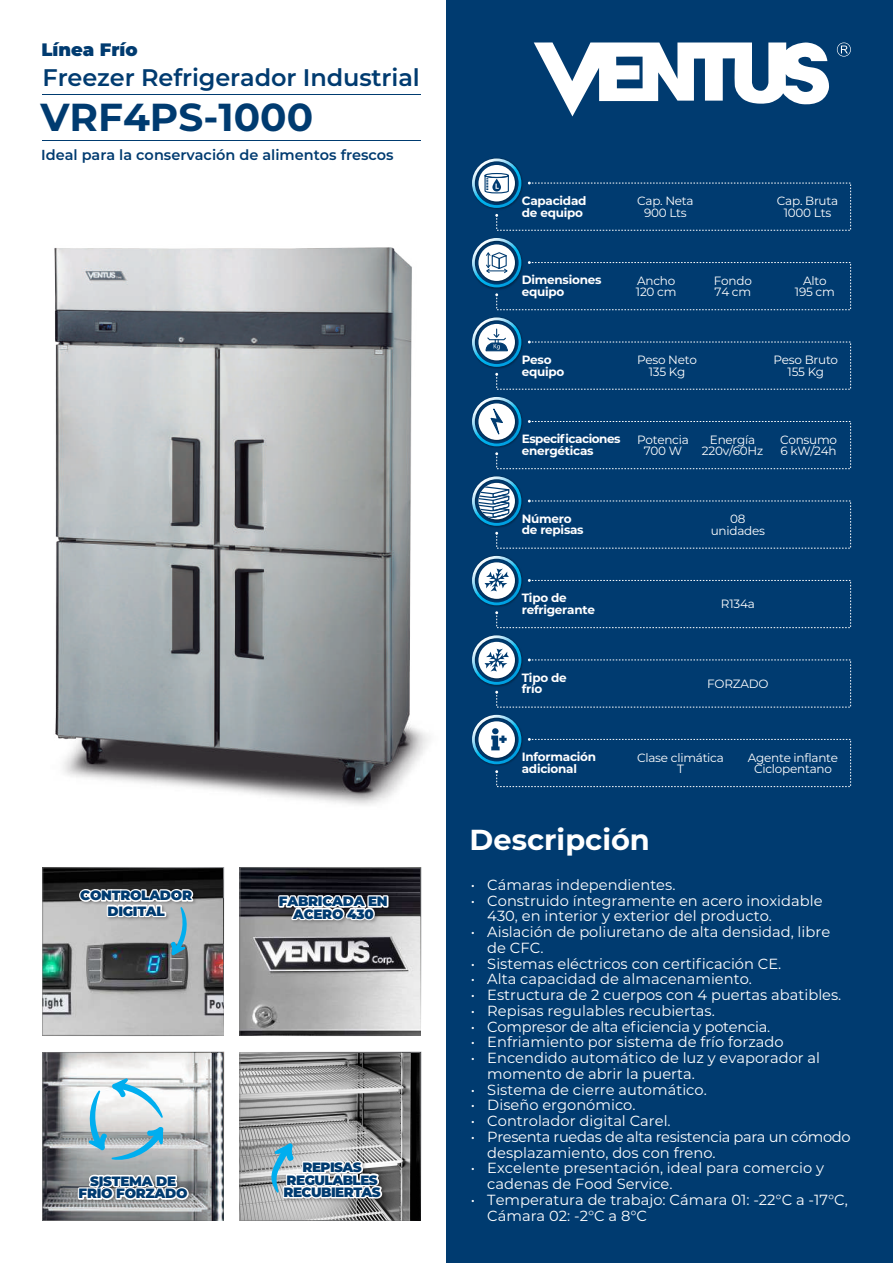
<style>
.page{position:relative;width:893px;height:1263px;background:#fff}
.page>*{position:absolute;margin:0;border:0;box-sizing:border-box;transform-origin:0 0}
.t1{font:700 39px "Montserrat";color:#003b70}
.t2{font:700 28.95px "Montserrat";color:#fff}
.t3{font:600 24px "Montserrat";letter-spacing:-.005em;color:#003b70}
.t4{font:900 18px "Montserrat";color:#003b70}
.t5{font:14.7px/15.8px "Montserrat";color:#fff}
.t6{font:600 14.55px "Montserrat";color:#003b70}
.t7{font:900 13.5px/12.5px "Montserrat";letter-spacing:-.02em;color:#003b70;text-align:center}
.t8{font:900 13.5px/12.5px "Montserrat";letter-spacing:-.04em;color:#003b70;text-align:center}
.t9{font:12px/11.6px "Montserrat";letter-spacing:-.02em;color:#fff;text-align:center}
.t10{font:700 12px/11.6px "Montserrat";letter-spacing:-.02em;color:#fff}
.t11{font:700 12px/11.6px "Montserrat";letter-spacing:-.04em;color:#fff}
</style>
<div class="page">
<div style="left:446px;top:0;width:447px;height:1263px;background:#003b70"></div>
<svg style="left:534px;top:42px;width:295px;height:74px"></svg>
<svg style="left:837px;top:43px;width:14px;height:14px"></svg>
<hr style="left:43px;top:95px;width:378px;height:1px;background:#003b70">
<hr style="left:43px;top:140px;width:378px;height:1px;background:#003b70">
<svg style="left:472px;top:159px;width:379px;height:72px"></svg>
<svg style="left:474px;top:238px;width:377px;height:72px"></svg>
<svg style="left:474px;top:317px;width:377px;height:73px"></svg>
<svg style="left:474px;top:476px;width:377px;height:73px"></svg>
<svg style="left:474px;top:397px;width:377px;height:72px"></svg>
<svg style="left:474px;top:556px;width:377px;height:72px"></svg>
<svg style="left:474px;top:635px;width:377px;height:72px"></svg>
<svg style="left:474px;top:715px;width:377px;height:72px"></svg>
<svg style="left:42px;top:867px;width:182px;height:169px;background:#898d8e"></svg>
<img style="left:54px;top:204px;width:420px;height:601px">
<svg style="left:239px;top:867px;width:182px;height:169px;background:#8b8b8d"></svg>
<svg style="left:239px;top:1051px;width:182px;height:170px;background:#999c9c"></svg>
<svg style="left:42px;top:1051px;width:182px;height:170px"></svg>
<p class="t4" style="left:41px;top:36px;width:98px">Línea Frío</p>
<h3 class="t3" style="left:43px;top:61px;width:379px">Freezer Refrigerador Industrial</h3>
<h1 class="t1" style="left:40px;top:89px;width:274px">VRF4PS-1000</h1>
<p class="t6" style="left:41px;top:144px;width:354px">Ideal para la conservación de alimentos frescos</p>
<p class="t7" style="left:80px;top:887px;width:113px;line-height:15.5px">CONTROLADOR<br>DIGITAL</p>
<p class="t7" style="left:279px;top:894px;width:110px">FABRICADA EN<br>ACERO 430</p>
<p class="t7" style="left:79px;top:1174px;width:110px">SISTEMA DE<br>FRÍO FORZADO</p>
<p class="t8" style="left:284px;top:1160px;width:99px">REPISAS<br>REGULABLES<br>RECUBIERTAS</p>
<p class="t10" style="left:522px;top:194px;width:66px">Capacidad de equipo</p>
<p class="t9" style="left:777px;top:195px;width:63px">Cap. Bruta<br>1000 Lts</p>
<p class="t9" style="left:637px;top:195px;width:58px">Cap. Neta<br>900 Lts</p>
<p class="t10" style="left:522px;top:274px;width:81px">Dimensiones equipo</p>
<p class="t9" style="left:795px;top:274px;width:41px">Alto<br>195 cm</p>
<p class="t9" style="left:636px;top:274px;width:42px;text-align:left">Ancho<br>120 cm</p>
<p class="t9" style="left:714px;top:274px;width:39px;text-align:left">Fondo<br>74 cm</p>
<p class="t10" style="left:522px;top:353px;width:44px">Peso equipo</p>
<p class="t9" style="left:774px;top:354px;width:66px">Peso Bruto<br>155 Kg</p>
<p class="t9" style="left:637px;top:354px;width:61px">Peso Neto<br>135 Kg</p>
<p class="t11" style="left:522px;top:433px;width:100px">Especificaciones energéticas</p>
<p class="t9" style="left:780px;top:433px;width:59px;text-align:left">Consumo<br>6 kW/24h</p>
<p class="t9" style="left:637px;top:433px;width:53px">Potencia<br>700 W</p>
<p class="t9" style="left:702px;top:433px;width:63px">Energía<br>220v/60Hz</p>
<p class="t10" style="left:522px;top:512px;width:63px">Número de repisas</p>
<p class="t9" style="left:711px;top:513px;width:56px">08 unidades</p>
<p class="t10" style="left:522px;top:592px;width:75px">Tipo de refrigerante</p>
<p class="t9" style="left:721px;top:598px;width:35px">R134a</p>
<p class="t10" style="left:522px;top:671px;width:46px">Tipo de frío</p>
<p class="t9" style="left:707px;top:677px;width:63px">FORZADO</p>
<p class="t10" style="left:522px;top:751px;width:76px">Información adicional</p>
<p class="t9" style="left:748px;top:751px;width:92px">Agente inflante<br>Ciclopentano</p>
<p class="t9" style="left:637px;top:751px;width:88px">Clase climática<br>T</p>
<h2 class="t2" style="left:470px;top:818px;width:182px">Descripción</h2>
<p class="t5" style="left:471px;top:876px;width:6px">• •</p>
<p class="t5" style="left:471px;top:916px;width:6px;line-height:31.5px">• •</p>
<p class="t5" style="left:471px;top:971px;width:6px;text-align:justify">• • • • • •</p>
<p class="t5" style="left:471px;top:1081px;width:6px;text-align:justify">• • • •</p>
<p class="t5" style="left:471px;top:1152px;width:6px;line-height:31.5px">• •</p>
<p class="t5" style="left:487px;top:876px;width:365px">Cámaras independientes.<br>Construido íntegramente en acero inoxidable 430, en interior y exterior del producto.<br>Aislación de poliuretano de alta densidad, libre de CFC.<br>Sistemas eléctricos con certificación CE.<br>Alta capacidad de almacenamiento.<br>Estructura de 2 cuerpos con 4 puertas abatibles.<br>Repisas regulables recubiertas.<br>Compresor de alta eficiencia y potencia.<br>Enfriamiento por sistema de frío forzado Encendido automático de luz y evaporador al momento de abrir la puerta.<br>Sistema de cierre automático.<br>Diseño ergonómico.<br>Controlador digital Carel.<br>Presenta ruedas de alta resistencia para un cómodo desplazamiento, dos con freno.<br>Excelente presentación, ideal para comercio y cadenas de Food Service.<br>Temperatura de trabajo: Cámara 01: -22°C a -17°C, Cámara 02: -2°C a 8°C</p>
</div>
